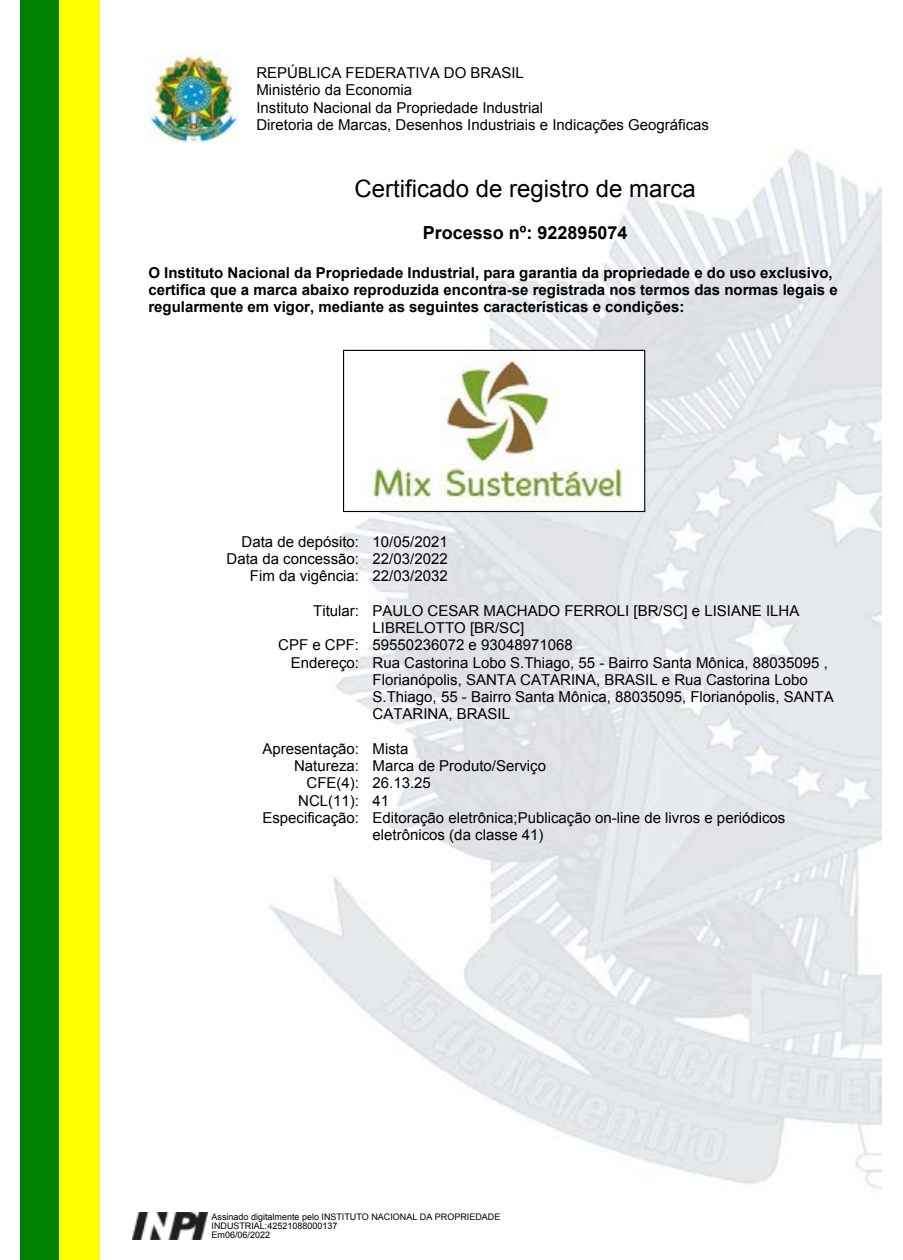
<style>
.page{position:relative;width:903px;height:1260px;background:#fff}
.page>*{position:absolute;margin:0;border:0;box-sizing:border-box;transform-origin:0 0}
.t1{font:24px "Arial";color:#000}
.t2{font:700 18px "Arial";color:#000}
.t3{font:15px/17.2px "Arial";color:#000}
.t4{font:700 15px/17.2px "Arial";color:#000}
.t5{font:9px/9px "Arial";color:#000}
</style>
<div class="page">
<img style="left:238px;top:120px;width:644px;height:1069px">
<img style="left:148px;top:54px;width:90px;height:89px">
<div style="left:20px;top:0;width:41px;height:1260px;background:#008000"></div>
<div style="left:59px;top:0;width:41px;height:1260px;background:#ff0"></div>
<img style="left:344px;top:351px;width:300px;height:160px">
<hr style="left:343px;top:350px;width:302px;height:1px;background:#000">
<hr style="left:644px;top:351px;width:1px;height:160px;background:#000">
<hr style="left:343px;top:511px;width:302px;height:1px;background:#000">
<hr style="left:343px;top:351px;width:1px;height:160px;background:#000">
<img style="left:133px;top:1212px;width:74px;height:27px">
<p class="t3" style="left:256px;top:64px;width:454px">REPÚBLICA FEDERATIVA DO BRASIL<br>Ministério da Economia<br>Instituto Nacional da Propriedade Industrial<br>Diretoria de Marcas, Desenhos Industriais e Indicações Geográficas</p>
<h1 class="t1" style="left:354px;top:172px;width:343px">Certificado de registro de marca</h1>
<p class="t2" style="left:423px;top:220px;width:206px">Processo nº: 922895074</p>
<p class="t4" style="left:148px;top:264px;width:691px">O Instituto Nacional da Propriedade Industrial, para garantia da propriedade e do uso exclusivo, certifica que a marca abaixo reproduzida encontra-se registrada nos termos das normas legais e regularmente em vigor, mediante as seguintes características e condições:</p>
<p class="t3" style="left:227px;top:533px;width:223px;text-align:right">Data de depósito: 10/05/2021<br>Data da concessão: 22/03/2022<br>Fim da vigência: 22/03/2032</p>
<p class="t3" style="left:313px;top:602px;width:488px">Titular: PAULO CESAR MACHADO FERROLI [BR/SC] e LISIANE ILHA</p>
<p class="t3" style="left:373px;top:619px;width:153px">LIBRELOTTO [BR/SC]</p>
<p class="t3" style="left:278px;top:636px;width:296px">CPF e CPF: 59550236072 e 93048971068</p>
<p class="t3" style="left:291px;top:654px;width:539px">Endereço: Rua Castorina Lobo S.Thiago, 55 - Bairro Santa Mônica, 88035095 ,</p>
<p class="t3" style="left:373px;top:671px;width:437px">Florianópolis, SANTA CATARINA, BRASIL e Rua Castorina Lobo</p>
<p class="t3" style="left:373px;top:688px;width:463px">S.Thiago, 55 - Bairro Santa Mônica, 88035095, Florianópolis, SANTA</p>
<p class="t3" style="left:373px;top:705px;width:139px">CATARINA, BRASIL</p>
<p class="t3" style="left:262px;top:740px;width:148px">Apresentação: Mista</p>
<p class="t3" style="left:294px;top:757px;width:253px">Natureza: Marca de Produto/Serviço</p>
<p class="t3" style="left:307px;top:774px;width:126px">CFE(4): 26.13.25</p>
<p class="t3" style="left:298px;top:792px;width:93px">NCL(11): 41</p>
<p class="t3" style="left:262px;top:809px;width:524px">Especificação: Editoração eletrônica;Publicação on-line de livros e periódicos</p>
<p class="t3" style="left:373px;top:826px;width:172px">eletrônicos (da classe 41)</p>
<p class="t5" style="left:212px;top:1212px;width:290px">Assinado digitalmente pelo INSTITUTO NACIONAL DA PROPRIEDADE<br>INDUSTRIAL:42521088000137<br>Em06/06/2022</p>
</div>
